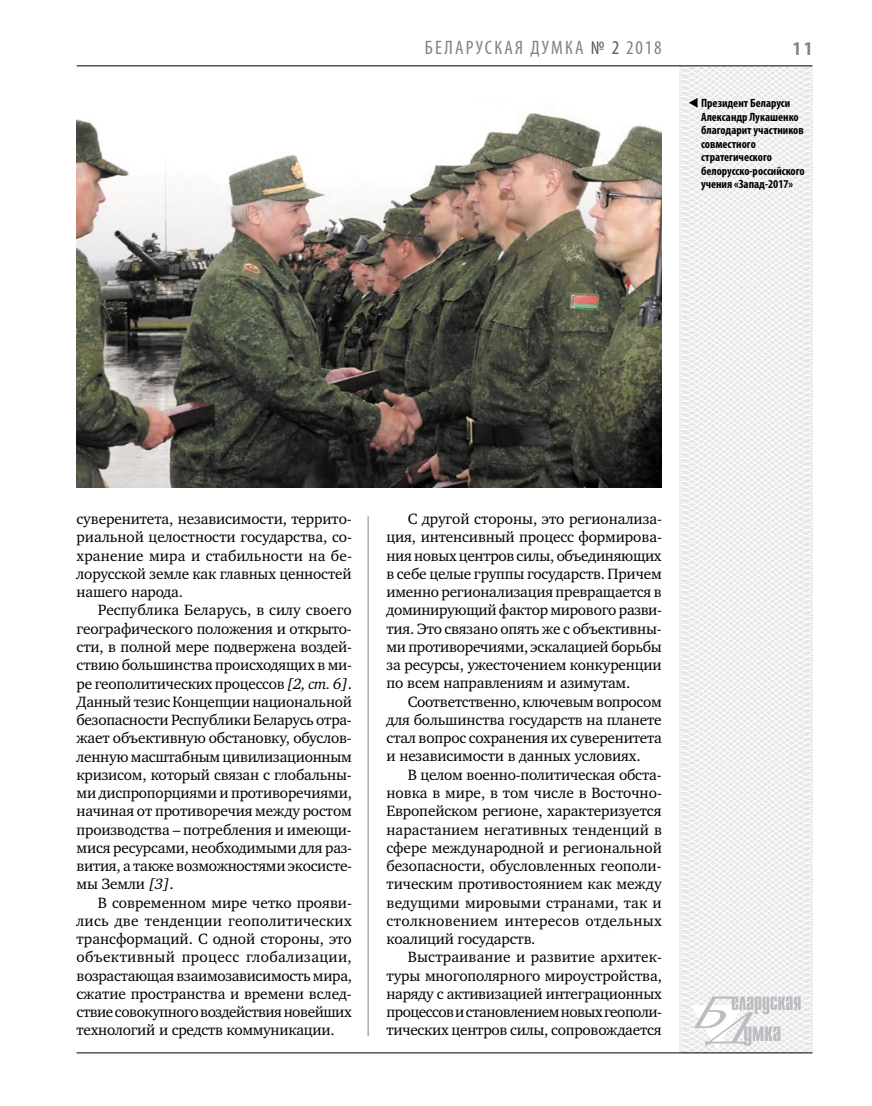
<style>
.page{position:relative;width:872px;height:1106px;background:#fff}
.page>*{position:absolute;margin:0;border:0;box-sizing:border-box;transform-origin:0 0}
.t1{font:condensed 19.5px "Myriad Pro";letter-spacing:.09em;color:#808285}
.t2{font:700 condensed 19.5px "Myriad Pro";color:#808285}
.t3{font:15.3px/18.3px "Charter C";letter-spacing:-.01em;color:#000;text-align:justify}
.t4{font:700 condensed 12px/13.5px "Myriad Pro";color:#000}
.s1{color:#58595b}
.s2{font-style:italic}
</style>
<div class="page">
<svg style="left:621px;top:65px;width:192px;height:989px"></svg>
<svg style="left:691px;top:996px;width:109px;height:53px"></svg>
<hr style="left:77px;top:65px;width:735px;height:1px;background:#000">
<hr style="left:77px;top:1052px;width:735px;height:1px;background:#000">
<hr style="left:368px;top:516px;width:1px;height:520px;background:#808285">
<img style="left:77px;top:97px;width:585px;height:390px">
<svg style="left:699px;top:107px;width:12px;height:1px"></svg>
<p class="t1" style="left:425px;top:36px;width:11px">БЕЛАРУСКАЯ</p>
<p class="t1" style="left:530px;top:36px;width:133px">ДУМКА <span class="s1">№ 2</span> 2018</p>
<p class="t2" style="left:793px;top:37px;width:21px">11</p>
<p class="t4" style="left:701px;top:96px;width:105px;text-indent:-13px">▼ Президент Беларуси<br>Александр Лукашенко благодарит участников совместного стратегического белорусско-российского учения «Запад-2017»</p>
<p class="t3" style="left:77px;top:510px;width:277px">суверенитета, независимости, террито&shy;риальной целостности государства, со&shy;хранение мира и стабильности на бе&shy;лорусской земле как главных ценностей нашего народа.</p>
<p class="t3" style="left:77px;top:601px;width:277px;text-indent:21px">Республика Беларусь, в силу своего географического положения и открыто&shy;сти, в полной мере подвержена воздей&shy;ствию большинства происходящих в ми&shy;ре геополитических процессов <span class="s2">[2, ст. 6]</span>.<br>Данный тезис Концепции национальной безопасности Республики Беларусь отра&shy;жает объективную обстановку, обуслов&shy;ленную масштабным цивилизационным кризисом, который связан с глобальны&shy;ми диспропорциями и противоречиями, начиная от противоречия между ростом производства – потребления и имеющи&shy;мися ресурсами, необходимыми для раз&shy;вития, а также возможностями экосисте&shy;мы Земли <span class="s2">[3]</span>.</p>
<p class="t3" style="left:77px;top:893px;width:277px;text-indent:21px">В современном мире четко прояви&shy;лись две тенденции геополитических трансформаций. С одной стороны, это объективный процесс глобализации, возрастающая взаимозависимость мира, сжатие пространства и времени вслед&shy;ствие совокупного воздействия новейших технологий и средств коммуникации.</p>
<p class="t3" style="left:386px;top:510px;width:277px;text-indent:21px">С другой стороны, это регионализа&shy;ция, интенсивный процесс формирова&shy;ния новых центров силы, объединяющих в себе целые группы государств. Причем именно регионализация превращается в доминирующий фактор мирового разви&shy;тия. Это связано опять же с объективны&shy;ми противоречиями, эскалацией борьбы за ресурсы, ужесточением конкуренции по всем направлениям и азимутам.</p>
<p class="t3" style="left:386px;top:692px;width:277px;text-indent:21px">Соответственно, ключевым вопросом для большинства государств на планете стал вопрос сохранения их суверенитета и независимости в данных условиях.</p>
<p class="t3" style="left:386px;top:765px;width:277px;text-indent:21px">В целом военно-политическая обста&shy;новка в мире, в том числе в Восточно-Европейском регионе, характеризуется нарастанием негативных тенденций в сфере международной и региональной безопасности, обусловленных геополи&shy;тическим противостоянием как между ведущими мировыми странами, так и столкновением интересов отдельных коалиций государств.</p>
<p class="t3" style="left:386px;top:948px;width:277px;text-indent:21px">Выстраивание и развитие архитек&shy;туры многополярного мироустройства, наряду с активизацией интеграционных процессов и становлением новых геополи&shy;тических центров силы, сопровождается</p>
</div>
